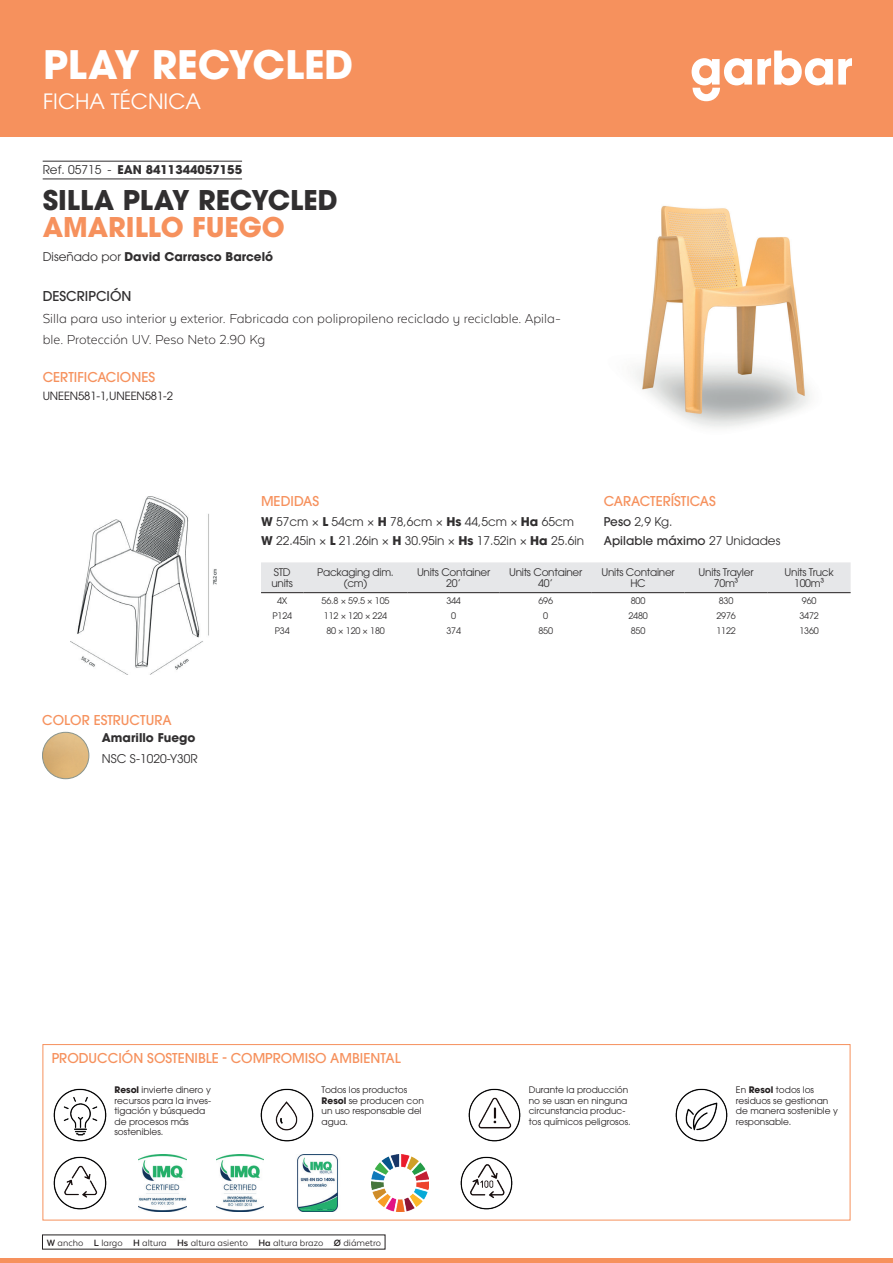
<style>
.page{position:relative;width:893px;height:1263px;background:#fff}
.page>*{position:absolute;margin:0;border:0;box-sizing:border-box;transform-origin:0 0}
.t1{font:700 39px "ITC Avant Garde Pro";color:#fff}
.t2{font:700 27px "ITC Avant Garde Pro";color:#312f30}
.t3{font:700 27px "ITC Avant Garde Pro";color:#f6915d}
.t4{font:21px "ITC Avant Garde Pro";color:#fff}
.t5{font:300 15px/21.6px "Texta Alt";color:#231f20}
.t6{font:500 13.5px "ITC Avant Garde Pro";color:#f6915d}
.t7{font:500 13.5px "ITC Avant Garde Pro";color:#312f30}
.t8{font:12px/19.5px "ITC Avant Garde Pro";color:#312f30}
.t9{font:700 12px "ITC Avant Garde Pro";color:#312f30}
.t10{font:500 12px/19.5px "ITC Avant Garde Pro";color:#312f30}
.t11{font:11.25px "ITC Avant Garde Pro";letter-spacing:-.01em;color:#231f20}
.t12{font:10.5px/10.5px "ITC Avant Garde Pro";letter-spacing:-.025em;color:#312f30;text-align:center}
.t13{font:10.5px "Texta Alt";color:#231f20}
.t14{font:9px/10.5px "ITC Avant Garde Pro";color:#231f20}
.t15{font:9px "ITC Avant Garde Pro";letter-spacing:-.02em;color:#312f30}
.s1{font-weight:400}
.s2{font-weight:700}
</style>
<div class="page">
<div style="left:0;top:0;width:893px;height:137px;background:#f6915d"></div>
<hr style="left:0;top:1259px;width:893px;height:4px;background:#f6915d">
<svg style="left:692px;top:51px;width:160px;height:50px"></svg>
<hr style="left:43px;top:161px;width:199px;height:1px;background:#312f30">
<hr style="left:43px;top:179px;width:199px;height:1px;background:#312f30">
<img style="left:635px;top:205px;width:175px;height:223px">
<img style="left:42px;top:732px;width:47px;height:47px;border-radius:23px">
<div style="left:42px;top:732px;width:47px;height:47px;border:1px solid #89948d;border-radius:50%"></div>
<img style="left:71px;top:496px;width:145px;height:179px">
<div style="left:261px;top:562px;width:590px;height:30px;background:#e6e7e9"></div>
<hr style="left:261px;top:592px;width:42px;height:1px;background:#231f20">
<hr style="left:303px;top:592px;width:105px;height:1px;background:#231f20">
<hr style="left:408px;top:592px;width:92px;height:1px;background:#231f20">
<hr style="left:500px;top:592px;width:92px;height:1px;background:#231f20">
<hr style="left:592px;top:592px;width:92px;height:1px;background:#231f20">
<hr style="left:684px;top:592px;width:84px;height:1px;background:#231f20">
<hr style="left:768px;top:592px;width:83px;height:1px;background:#231f20">
<img style="left:53px;top:1088px;width:54px;height:54px">
<img style="left:260px;top:1088px;width:54px;height:54px">
<img style="left:468px;top:1088px;width:53px;height:54px">
<img style="left:675px;top:1088px;width:53px;height:54px">
<img style="left:53px;top:1156px;width:54px;height:54px">
<img style="left:138px;top:1155px;width:48px;height:56px">
<img style="left:216px;top:1155px;width:48px;height:56px">
<img style="left:297px;top:1155px;width:41px;height:56px">
<img style="left:372px;top:1155px;width:56px;height:56px">
<img style="left:460px;top:1156px;width:53px;height:54px">
<div style="left:43px;top:1044px;width:807px;height:176px;border:1px solid #f6915d"></div>
<h1 class="t1" style="left:43px;top:39px;width:312px">PLAY RECYCLED</h1>
<h3 class="t4" style="left:43px;top:88px;width:159px">FICHA TÉCNICA</h3>
<h3 class="t9" style="left:43px;top:162px;width:201px"><span class="s1">Ref. 05715 -</span> EAN 8411344057155</h3>
<h2 class="t2" style="left:43px;top:182px;width:297px">SILLA PLAY RECYCLED</h2>
<h2 class="t3" style="left:43px;top:209px;width:244px">AMARILLO FUEGO</h2>
<h3 class="t9" style="left:43px;top:248px;width:232px"><span class="s1">Diseñado por</span> David Carrasco Barceló</h3>
<h3 class="t7" style="left:43px;top:287px;width:90px">DESCRIPCIÓN</h3>
<h3 class="t5" style="left:43px;top:307px;width:520px">Silla para uso interior y exterior. Fabricada con polipropileno reciclado y reciclable. Apila&shy;ble. Protección UV. Peso Neto 2.90 Kg</h3>
<h3 class="t6" style="left:43px;top:368px;width:114px">CERTIFICACIONES</h3>
<p class="t11" style="left:43px;top:388px;width:132px">UNEEN581-1,UNEEN581-2</p>
<h3 class="t6" style="left:42px;top:712px;width:131px">COLOR ESTRUCTURA</h3>
<h3 class="t9" style="left:102px;top:729px;width:95px">Amarillo Fuego</h3>
<h3 class="t8" style="left:102px;top:748px;width:98px">NSC S-1020-Y30R</h3>
<h3 class="t6" style="left:604px;top:493px;width:114px">CARACTERÍSTICAS</h3>
<h3 class="t10" style="left:604px;top:512px;width:178px">Peso <span class="s1">2,9 Kg.<br></span>Apilable máximo <span class="s1">27 Unidades</span></h3>
<h3 class="t6" style="left:261px;top:493px;width:60px">MEDIDAS</h3>
<h3 class="t8" style="left:261px;top:512px;width:325px"><span class="s2">W</span> 57cm × <span class="s2">L</span> 54cm × <span class="s2">H</span> 78,6cm × <span class="s2">Hs</span> 44,5cm × <span class="s2">Ha</span> 65cm<br><span class="s2">W</span> 22.45in × <span class="s2">L</span> 21.26in × <span class="s2">H</span> 30.95in × <span class="s2">Hs</span> 17.52in × <span class="s2">Ha</span> 25.6in</h3>
<p class="t12" style="left:271px;top:567px;width:23px;text-align:left">STD units</p>
<p class="t12" style="left:317px;top:567px;width:78px">Packaging dim. (cm)</p>
<p class="t12" style="left:417px;top:567px;width:75px">Units Container<br>20’</p>
<p class="t12" style="left:509px;top:567px;width:75px">Units Container<br>40’</p>
<p class="t12" style="left:601px;top:567px;width:75px">Units Container<br>HC</p>
<p class="t12" style="left:699px;top:567px;width:56px">Units Trayler<br>70m³</p>
<p class="t12" style="left:785px;top:567px;width:51px">Units Truck<br>100m³</p>
<p class="t15" style="left:277px;top:595px;width:12px">4X</p>
<p class="t15" style="left:322px;top:595px;width:69px">56.8 × 59.5 × 105</p>
<p class="t15" style="left:446px;top:595px;width:16px">344</p>
<p class="t15" style="left:538px;top:595px;width:16px">696</p>
<p class="t15" style="left:631px;top:595px;width:16px">800</p>
<p class="t15" style="left:719px;top:595px;width:16px">830</p>
<p class="t15" style="left:802px;top:595px;width:16px">960</p>
<p class="t15" style="left:272px;top:610px;width:21px">P124</p>
<p class="t15" style="left:324px;top:610px;width:65px">112 × 120 × 224</p>
<p class="t15" style="left:451px;top:610px;width:6px">0</p>
<p class="t15" style="left:543px;top:610px;width:6px">0</p>
<p class="t15" style="left:628px;top:610px;width:21px">2480</p>
<p class="t15" style="left:716px;top:610px;width:21px">2976</p>
<p class="t15" style="left:799px;top:610px;width:21px">3472</p>
<p class="t15" style="left:275px;top:625px;width:16px">P34</p>
<p class="t15" style="left:326px;top:625px;width:60px">80 × 120 × 180</p>
<p class="t15" style="left:446px;top:625px;width:16px">374</p>
<p class="t15" style="left:538px;top:625px;width:16px">850</p>
<p class="t15" style="left:631px;top:625px;width:16px">850</p>
<p class="t15" style="left:716px;top:625px;width:21px">1122</p>
<p class="t15" style="left:799px;top:625px;width:21px">1360</p>
<h3 class="t6" style="left:52px;top:1050px;width:350px">PRODUCCIÓN SOSTENIBLE - COMPROMISO AMBIENTAL</h3>
<p class="t14" style="left:114px;top:1085px;width:98px"><span class="s2">Resol</span> invierte dinero y recursos para la inves&shy;tigación y búsqueda de procesos más sostenibles.</p>
<p class="t14" style="left:322px;top:1085px;width:104px">Todos los productos<br><span class="s2">Resol</span> se producen con un uso responsable del agua.</p>
<p class="t14" style="left:529px;top:1085px;width:103px">Durante la producción no se usan en ninguna circunstancia produc&shy;tos químicos peligrosos.</p>
<p class="t14" style="left:736px;top:1085px;width:103px">En <span class="s2">Resol</span> todos los residuos se gestionan de manera sostenible y responsable.</p>
<p class="t13" style="left:47px;top:1237px;width:336px"><span class="s2">W</span> ancho <span class="s2">L</span> largo <span class="s2">H</span> altura <span class="s2">Hs</span> altura asiento <span class="s2">Ha</span> altura brazo <span class="s2">Ø</span> diámetro</p>
</div>
